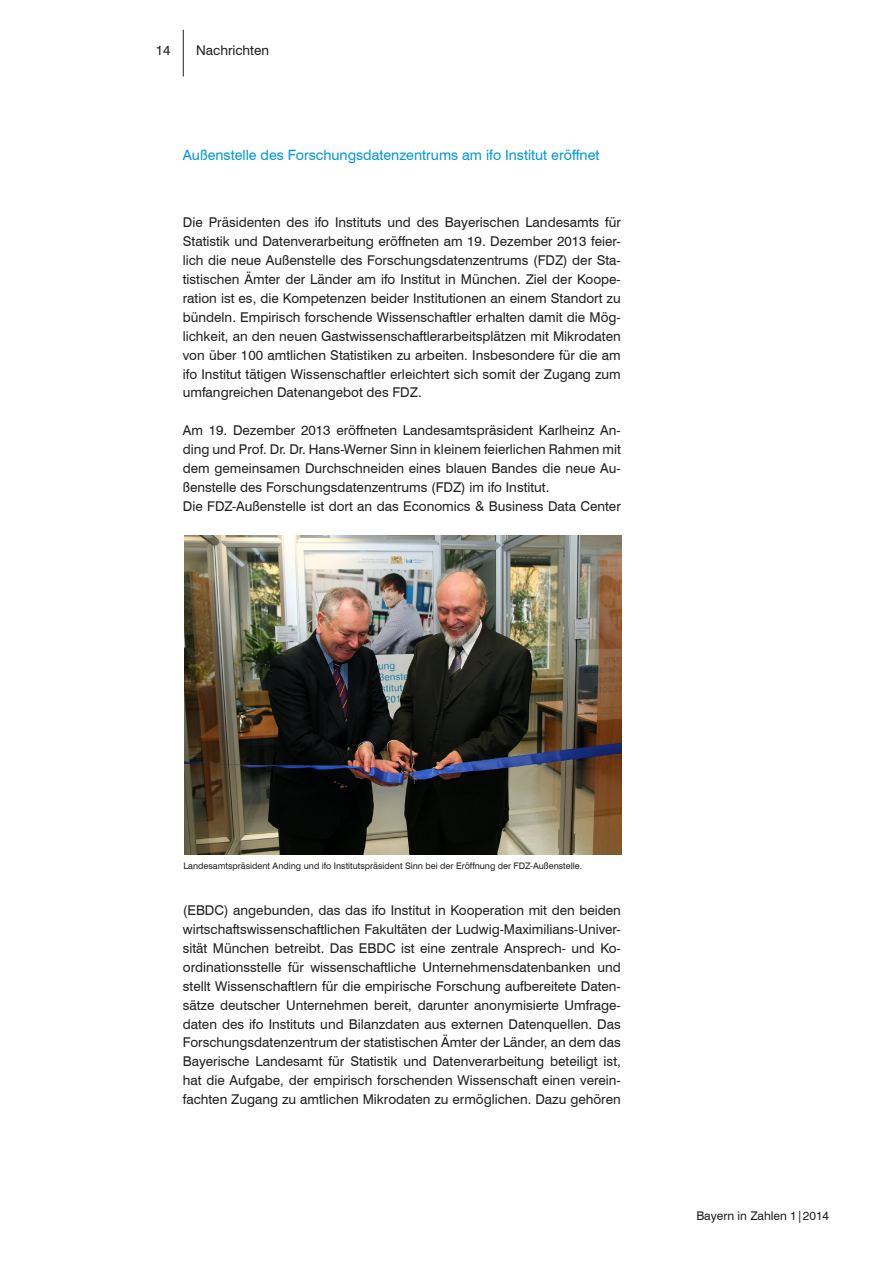
<style>
.page{position:relative;width:893px;height:1263px;background:#fff}
.page>*{position:absolute;margin:0;border:0;box-sizing:border-box;transform-origin:0 0}
.t1{font:14.25px "Swiss 721 BT";color:#0099d5}
.t2{font:13.5px/18.9px "Swiss 721 BT";color:#231f20;text-align:justify}
.t3{font:12px "Swiss 721 BT";color:#231f20}
.t4{font:9px "Swiss 721 BT";color:#231f20}
</style>
<div class="page">
<hr style="left:183px;top:30px;width:1px;height:47px;background:#231f20">
<img style="left:184px;top:535px;width:438px;height:319px">
<p class="t2" style="left:156px;top:41px;width:16px">14</p>
<p class="t2" style="left:196px;top:41px;width:74px">Nachrichten</p>
<p class="t1" style="left:183px;top:146px;width:418px">Außenstelle des Forschungsdatenzentrums am ifo Institut eröffnet</p>
<p class="t2" style="left:183px;top:213px;width:439px">Die Präsidenten des ifo Instituts und des Bayerischen Landesamts für Statistik und Datenverarbeitung eröffneten am 19. Dezember 2013 feier&shy;lich die neue Außenstelle des Forschungsdatenzentrums (FDZ) der Sta&shy;tistischen Ämter der Länder am ifo Institut in München. Ziel der Koope&shy;ration ist es, die Kompetenzen beider Institutionen an einem Standort zu bündeln. Empirisch forschende Wissenschaftler erhalten damit die Mög&shy;lichkeit, an den neuen Gastwissenschaftlerarbeitsplätzen mit Mikrodaten von über 100 amtlichen Statistiken zu arbeiten. Insbesondere für die am ifo Institut tätigen Wissenschaftler erleichtert sich somit der Zugang zum umfangreichen Datenangebot des FDZ.</p>
<p class="t2" style="left:183px;top:421px;width:439px;text-align:left">Am 19. Dezember 2013 eröffneten Landesamtspräsident Karlheinz An&shy;ding und Prof. Dr. Dr. Hans-Werner Sinn in kleinem feierlichen Rahmen mit dem gemeinsamen Durchschneiden eines blauen Bandes die neue Au&shy;ßenstelle des Forschungsdatenzentrums (FDZ) im ifo Institut.<br>Die FDZ-Außenstelle ist dort an das Economics &amp; Business Data Center</p>
<p class="t4" style="left:183px;top:860px;width:400px">Landesamtspräsident Anding und ifo Institutspräsident Sinn bei der Eröffnung der FDZ-Außenstelle.</p>
<p class="t2" style="left:183px;top:901px;width:439px">(EBDC) angebunden, das das ifo Institut in Kooperation mit den beiden wirtschaftswissenschaftlichen Fakultäten der Ludwig-Maximilians-Univer&shy;sität München betreibt. Das EBDC ist eine zentrale Ansprech- und Ko&shy;ordinationsstelle für wissenschaftliche Unternehmensdatenbanken und stellt Wissenschaftlern für die empirische Forschung aufbereitete Daten&shy;sätze deutscher Unternehmen bereit, darunter anonymisierte Umfrage&shy;daten des ifo Instituts und Bilanzdaten aus externen Datenquellen. Das Forschungsdatenzentrum der statistischen Ämter der Länder, an dem das Bayerische Landesamt für Statistik und Datenverarbeitung beteiligt ist, hat die Aufgabe, der empirisch forschenden Wissenschaft einen verein&shy;fachten Zugang zu amtlichen Mikrodaten zu ermöglichen. Dazu gehören</p>
<p class="t3" style="left:696px;top:1209px;width:134px">Bayern in Zahlen 1|2014</p>
</div>
